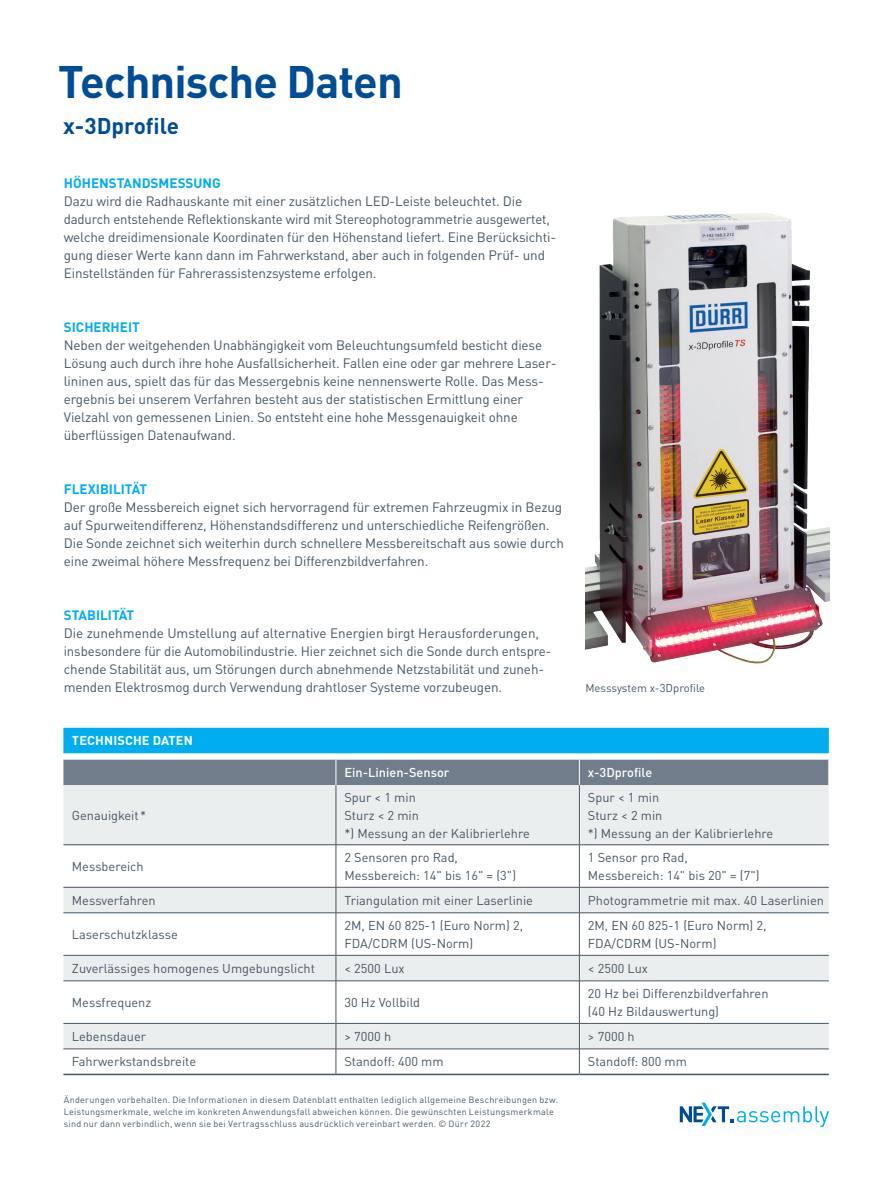
<style>
.page{position:relative;width:893px;height:1191px;background:#fff}
.page>*{position:absolute;margin:0;border:0;box-sizing:border-box;transform-origin:0 0}
.t1{font:700 45px "DIN Pro";letter-spacing:-.02em;color:#014d95}
.t2{font:700 22.5px "DIN Pro";color:#014d95}
.t3{font:13.5px/18px "DIN Pro";letter-spacing:-.01em;color:#465664}
.t4{font:700 13.5px "DIN Pro";color:#00aeef}
.t5{font:12.75px/18px "DIN Pro";color:#465664}
.t6{font:500 12.75px "DIN Pro";color:#fff}
.t7{font:700 12.75px "DIN Pro";letter-spacing:.01em;color:#fff}
.t8{font:11.25px "DIN Pro";color:#465664}
.t9{font:9px/12px "DIN Pro";letter-spacing:.03em;color:#465664}
</style>
<div class="page">
<div style="left:63px;top:728px;width:766px;height:25px;background:#00aeef"></div>
<div style="left:63px;top:785px;width:766px;height:59px;background:#ebeeee"></div>
<svg style="left:63px;top:845px;width:766px;height:228px"></svg>
<div style="left:63px;top:759px;width:766px;height:26px;background:#717d8a"></div>
<hr style="left:63px;top:1073px;width:273px;height:2px;background:#465664">
<hr style="left:336px;top:1073px;width:243px;height:2px;background:#465664">
<hr style="left:579px;top:1073px;width:250px;height:2px;background:#465664">
<hr style="left:63px;top:912px;width:273px;height:1px;background:#465664">
<hr style="left:336px;top:912px;width:243px;height:1px;background:#465664">
<hr style="left:579px;top:912px;width:250px;height:1px;background:#465664">
<hr style="left:63px;top:955px;width:273px;height:1px;background:#465664">
<hr style="left:336px;top:955px;width:243px;height:1px;background:#465664">
<hr style="left:580px;top:955px;width:249px;height:1px;background:#465664">
<hr style="left:63px;top:980px;width:273px;height:1px;background:#465664">
<hr style="left:336px;top:980px;width:243px;height:1px;background:#465664">
<hr style="left:580px;top:980px;width:249px;height:1px;background:#465664">
<hr style="left:63px;top:1023px;width:273px;height:1px;background:#465664">
<hr style="left:336px;top:1023px;width:243px;height:1px;background:#465664">
<hr style="left:580px;top:1023px;width:249px;height:1px;background:#465664">
<hr style="left:63px;top:1048px;width:273px;height:1px;background:#465664">
<hr style="left:336px;top:1048px;width:243px;height:1px;background:#465664">
<hr style="left:580px;top:1048px;width:249px;height:1px;background:#465664">
<hr style="left:336px;top:913px;width:1px;height:42px;background:#465664">
<hr style="left:579px;top:913px;width:1px;height:42px;background:#465664">
<svg style="left:336px;top:955px;width:1px;height:26px"></svg>
<svg style="left:579px;top:955px;width:1px;height:26px"></svg>
<hr style="left:336px;top:981px;width:1px;height:42px;background:#465664">
<hr style="left:579px;top:981px;width:1px;height:42px;background:#465664">
<svg style="left:336px;top:1023px;width:1px;height:50px"></svg>
<svg style="left:579px;top:1023px;width:1px;height:50px"></svg>
<hr style="left:336px;top:785px;width:1px;height:59px;background:#465664">
<hr style="left:579px;top:785px;width:1px;height:59px;background:#465664">
<hr style="left:63px;top:844px;width:273px;height:1px;background:#465664">
<hr style="left:336px;top:845px;width:1px;height:42px;background:#465664">
<hr style="left:336px;top:844px;width:243px;height:1px;background:#465664">
<hr style="left:579px;top:845px;width:1px;height:42px;background:#465664">
<hr style="left:579px;top:844px;width:250px;height:1px;background:#465664">
<div style="left:63px;top:887px;width:766px;height:25px;background:#ebeeee"></div>
<hr style="left:579px;top:887px;width:250px;height:1px;background:#465664">
<img style="left:585px;top:213px;width:244px;height:451px">
<svg style="left:680px;top:1102px;width:149px;height:25px"></svg>
<h1 class="t1" style="left:58px;top:46px;width:346px">Technische Daten</h1>
<h2 class="t2" style="left:63px;top:108px;width:118px">x-3Dprofile</h2>
<p class="t4" style="left:64px;top:172px;width:159px">HÖHENSTANDSMESSUNG</p>
<p class="t3" style="left:64px;top:190px;width:494px">Dazu wird die Radhauskante mit einer zusätzlichen LED-Leiste beleuchtet. Die dadurch entstehende Reflektionskante wird mit Stereophotogrammetrie ausgewertet, welche dreidimensionale Koordinaten für den Höhenstand liefert. Eine Berücksichti&shy;gung dieser Werte kann dann im Fahrwerkstand, aber auch in folgenden Prüf- und Einstellständen für Fahrerassistenzsysteme erfolgen.</p>
<p class="t4" style="left:64px;top:316px;width:78px">SICHERHEIT</p>
<p class="t3" style="left:64px;top:334px;width:492px">Neben der weitgehenden Unabhängigkeit vom Beleuchtungsumfeld besticht diese Lösung auch durch ihre hohe Ausfallsicherheit. Fallen eine oder gar mehrere Laser‑ lininen aus, spielt das für das Messergebnis keine nennenswerte Rolle. Das Mess&shy;ergebnis bei unserem Verfahren besteht aus der statistischen Ermittlung einer Vielzahl von gemessenen Linien. So entsteht eine hohe Messgenauigkeit ohne überflüssigen Datenaufwand.</p>
<p class="t4" style="left:64px;top:478px;width:85px">FLEXIBILITÄT</p>
<p class="t3" style="left:64px;top:496px;width:502px">Der große Messbereich eignet sich hervorragend für extremen Fahrzeugmix in Bezug auf Spurweitendifferenz, Höhenstandsdifferenz und unterschiedliche Reifengrößen.<br>Die Sonde zeichnet sich weiterhin durch schnellere Messbereitschaft aus sowie durch eine zweimal höhere Messfrequenz bei Differenzbildverfahren.</p>
<p class="t4" style="left:64px;top:604px;width:72px">STABILITÄT</p>
<p class="t3" style="left:64px;top:622px;width:489px">Die zunehmende Umstellung auf alternative Energien birgt Herausforderungen, insbesondere für die Automobilindustrie. Hier zeichnet sich die Sonde durch entspre&shy;chende Stabilität aus, um Störungen durch abnehmende Netzstabilität und zuneh&shy;menden Elektrosmog durch Verwendung drahtloser Systeme vorzubeugen.</p>
<p class="t7" style="left:72px;top:731px;width:122px">TECHNISCHE DATEN</p>
<p class="t8" style="left:585px;top:679px;width:121px">Messsystem x-3Dprofile</p>
<p class="t5" style="left:72px;top:805px;width:76px">Genauigkeit *</p>
<p class="t6" style="left:344px;top:763px;width:107px">Ein-Linien-Sensor</p>
<p class="t6" style="left:588px;top:763px;width:66px">x-3Dprofile</p>
<p class="t5" style="left:344px;top:787px;width:187px">Spur &lt; 1 min<br>Sturz &lt; 2 min<br>*) Messung an der Kalibrierlehre</p>
<p class="t5" style="left:588px;top:787px;width:187px">Spur &lt; 1 min<br>Sturz &lt; 2 min<br>*) Messung an der Kalibrierlehre</p>
<p class="t5" style="left:72px;top:856px;width:73px">Messbereich</p>
<p class="t5" style="left:344px;top:847px;width:173px">2 Sensoren pro Rad,<br>Messbereich: 14" bis 16" = (3")</p>
<p class="t5" style="left:588px;top:847px;width:173px">1 Sensor pro Rad,<br>Messbereich: 14" bis 20" = (7")</p>
<p class="t5" style="left:72px;top:890px;width:85px">Messverfahren</p>
<p class="t5" style="left:344px;top:890px;width:190px">Triangulation mit einer Laserlinie</p>
<p class="t5" style="left:588px;top:890px;width:238px">Photogrammetrie mit max. 40 Laserlinien</p>
<p class="t5" style="left:72px;top:924px;width:107px">Laserschutzklasse</p>
<p class="t5" style="left:344px;top:915px;width:180px">2M, EN 60 825-1 (Euro Norm) 2,<br>FDA/CDRM (US-Norm)</p>
<p class="t5" style="left:588px;top:915px;width:180px">2M, EN 60 825-1 (Euro Norm) 2,<br>FDA/CDRM (US-Norm)</p>
<p class="t5" style="left:72px;top:958px;width:245px">Zuverlässiges homogenes Umgebungslicht</p>
<p class="t5" style="left:344px;top:958px;width:62px">&lt; 2500 Lux</p>
<p class="t5" style="left:588px;top:958px;width:62px">&lt; 2500 Lux</p>
<p class="t5" style="left:72px;top:992px;width:81px">Messfrequenz</p>
<p class="t5" style="left:344px;top:992px;width:77px">30 Hz Vollbild</p>
<p class="t5" style="left:588px;top:983px;width:182px">20 Hz bei Differenzbildverfahren (40 Hz Bildauswertung)</p>
<p class="t5" style="left:72px;top:1026px;width:76px">Lebensdauer</p>
<p class="t5" style="left:344px;top:1026px;width:48px">&gt; 7000 h</p>
<p class="t5" style="left:588px;top:1026px;width:48px">&gt; 7000 h</p>
<p class="t5" style="left:72px;top:1051px;width:126px">Fahrwerkstandsbreite</p>
<p class="t5" style="left:344px;top:1051px;width:101px">Standoff: 400 mm</p>
<p class="t5" style="left:588px;top:1051px;width:101px">Standoff: 800 mm</p>
<p class="t9" style="left:64px;top:1093px;width:496px">Änderungen vorbehalten. Die Informationen in diesem Datenblatt enthalten lediglich allgemeine Beschreibungen bzw.<br>Leistungsmerkmale, welche im konkreten Anwendungsfall abweichen können. Die gewünschten Leistungsmerkmale sind nur dann verbindlich, wenn sie bei Vertragsschluss ausdrücklich vereinbart werden. © Dürr 2022</p>
</div>
